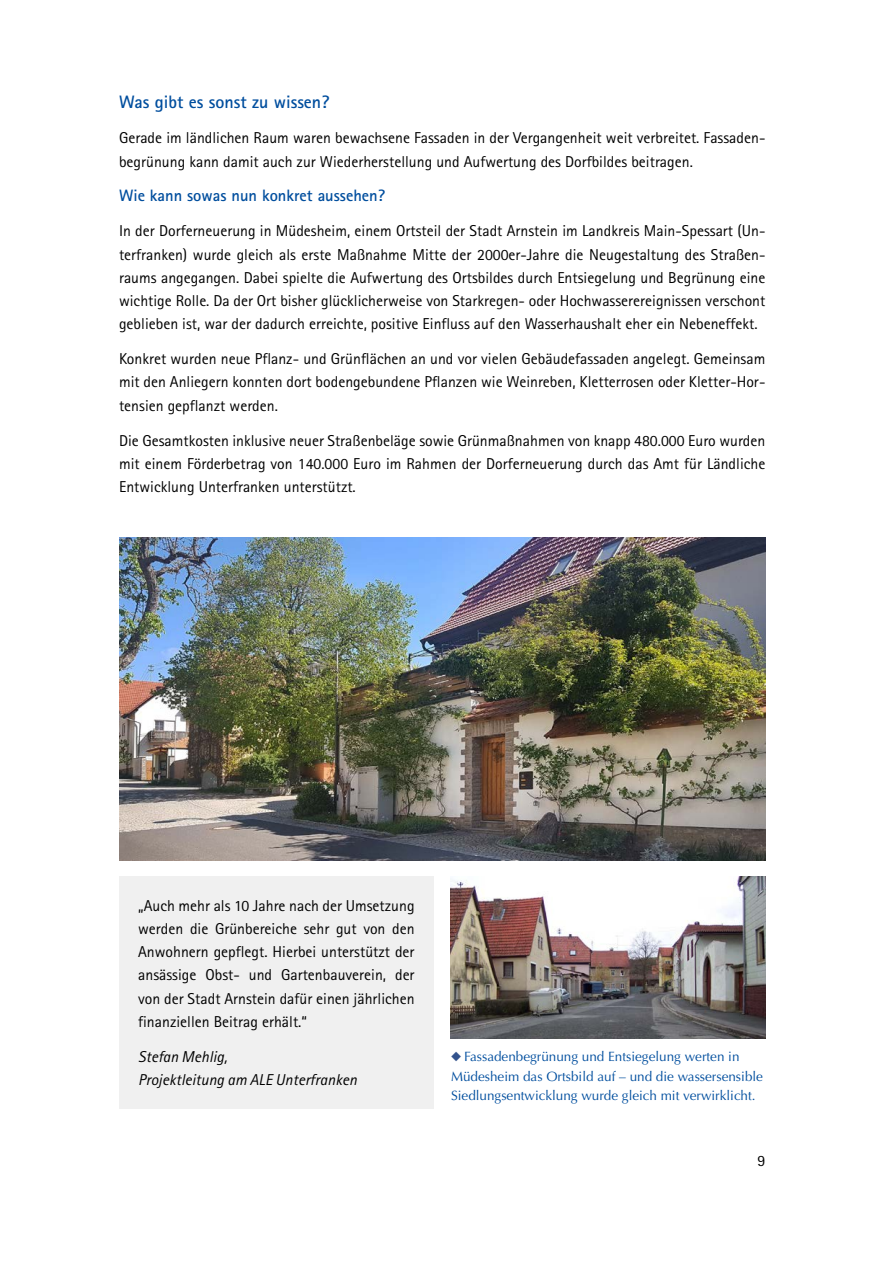
<style>
.page{position:relative;width:893px;height:1263px;background:#fff}
.page>*{position:absolute;margin:0;border:0;box-sizing:border-box;transform-origin:0 0}
.H2-blau{font:700 18px "Rotis Sans Serif Pro";color:#004e9e}
.H3-blau{font:700 16.5px "Rotis Sans Serif Pro";color:#004e9e}
.p_Fließtext{font:15.75px/23.2px "Rotis Sans Serif Pro";color:#000;text-align:justify}
.zitat{font:15.75px/23.2px "Rotis Sans Serif Pro";color:#000;text-align:justify}
.Autor{font:italic 15.75px/23.2px "Rotis Sans Serif Pro";color:#000}
.p_Bildunterschrift{font:13.5px/19.5px "Optima LT Std";color:#004e9e}
</style>
<div class="page">
<div style="left:119px;top:876px;width:315px;height:233px;background:#f0f0f0"></div>
<img style="left:451px;top:876px;width:314px;height:163px">
<img style="left:119px;top:538px;width:646px;height:322px">
<h2 class="H2-blau" style="left:119px;top:91px;width:212px">Was gibt es sonst zu wissen?</h2>
<p class="p_Fließtext" style="left:119px;top:126px;width:648px">Gerade im ländlichen Raum waren bewachsene Fassaden in der Vergangenheit weit verbreitet. Fassaden&shy;begrünung kann damit auch zur Wiederherstellung und Aufwertung des Dorfbildes beitragen.</p>
<h3 class="H3-blau" style="left:119px;top:185px;width:268px">Wie kann sowas nun konkret aussehen?</h3>
<p class="p_Fließtext" style="left:119px;top:219px;width:648px">In der Dorferneuerung in Müdesheim, einem Ortsteil der Stadt Arnstein im Landkreis Main-Spessart (Un&shy;terfranken) wurde gleich als erste Maßnahme Mitte der 2000er-Jahre die Neugestaltung des Straßen&shy;raums angegangen. Dabei spielte die Aufwertung des Ortsbildes durch Entsiegelung und Begrünung eine wichtige Rolle. Da der Ort bisher glücklicherweise von Starkregen- oder Hochwasserereignissen verschont geblieben ist, war der dadurch erreichte, positive Einfluss auf den Wasserhaushalt eher ein Nebeneffekt.</p>
<p class="p_Fließtext" style="left:119px;top:347px;width:648px">Konkret wurden neue Pflanz- und Grünflächen an und vor vielen Gebäudefassaden angelegt. Gemeinsam mit den Anliegern konnten dort bodengebundene Pflanzen wie Weinreben, Kletterrosen oder Kletter-Hor&shy;tensien gepflanzt werden.</p>
<p class="p_Fließtext" style="left:119px;top:429px;width:648px">Die Gesamtkosten inklusive neuer Straßenbeläge sowie Grünmaßnahmen von knapp 480.000 Euro wurden mit einem Förderbetrag von 140.000 Euro im Rahmen der Dorferneuerung durch das Amt für Ländliche Entwicklung Unterfranken unterstützt.</p>
<p class="zitat" style="left:138px;top:894px;width:278px">„Auch mehr als 10 Jahre nach der Umsetzung werden die Grünbereiche sehr gut von den Anwohnern gepflegt. Hierbei unterstützt der ansässige Obst- und Gartenbauverein, der von der Stadt Arnstein dafür einen jährlichen finanziellen Beitrag erhält.“</p>
<p class="Autor" style="left:138px;top:1045px;width:220px">Stefan Mehlig,<br>Projektleitung am ALE Unterfranken</p>
<p class="p_Bildunterschrift" style="left:451px;top:1047px;width:313px;text-indent:13px">Fassadenbegrünung und Entsiegelung werten in<br>Müdesheim das Ortsbild auf – und die wassersensible<br>Siedlungsentwicklung wurde gleich mit verwirklicht.</p>
<p class="p_Fließtext" style="left:757px;top:1149px;width:9px">9</p>
</div>
